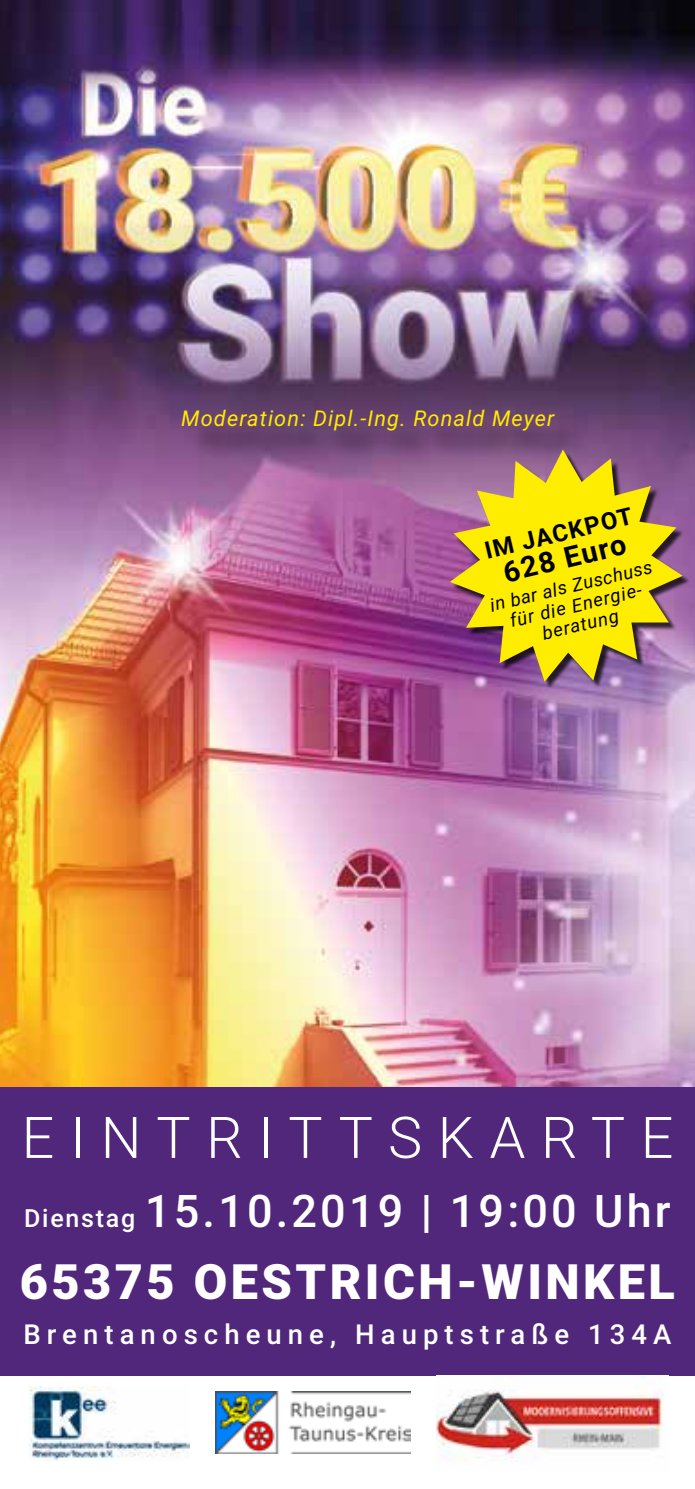
<style>
.page{position:relative;width:695px;height:1489px;background:#fff}
.page>*{position:absolute;margin:0;border:0;box-sizing:border-box;transform-origin:0 0}
.t1{font:300 57.5px "Roboto";letter-spacing:.27em;color:#fff}
.t2{font:900 48.75px "Roboto";letter-spacing:.07em;color:#fff}
.t3{font:500 45px "Roboto";letter-spacing:.07em;color:#fff}
.t4{font:700 28.75px "Roboto";color:#000}
.t5{font:500 27.5px "Roboto";letter-spacing:.22em;color:#fff}
.t6{font:700 24px "Roboto";color:#000}
.t7{font:italic 21.75px "Roboto";letter-spacing:.05em;color:#ffed00}
.t8{font:italic 18.5px/20px "Roboto";color:#000;text-align:center}
.s1{font-size:25px}
.s2{font-weight:700}
</style>
<div class="page">
<img style="left:0;top:0;width:694px;height:1086px">
<div style="left:0;top:1086px;width:694px;height:289px;background:#50277b"></div>
<div style="left:187px;top:415px;width:404px;height:52px;background:#000;opacity:.75"></div>
<div style="left:452px;top:451px;width:238px;height:238px;background:#000;opacity:.75"></div>
<svg style="left:450px;top:449px;width:232px;height:232px;background:#ceaf3b"></svg>
<img style="left:30px;top:1386px;width:159px;height:74px">
<img style="left:436px;top:1375px;width:228px;height:87px">
<img style="left:215px;top:1391px;width:196px;height:61px">
<p class="t7" style="left:181px;top:403px;width:375px">Moderation: Dipl.-Ing. Ronald Meyer</p>
<p class="t6" style="left:481px;top:534px;width:152px;rotate:-14deg">IM JACKPOT</p>
<h3 class="t4" style="left:498px;top:553px;width:127px;rotate:-14deg">628 Euro</h3>
<p class="t8" style="left:488px;top:595px;width:168px;rotate:-14deg">in bar als Zuschuss für die Energie&shy;beratung</p>
<h1 class="t1" style="left:22px;top:1097px;width:653px">EINTRITTSKARTE</h1>
<h3 class="t3" style="left:24px;top:1178px;width:648px"><span class="s1">Dienstag</span> 15.10.2019 <span class="s2">|</span> 19:00 Uhr</h3>
<h2 class="t2" style="left:20px;top:1247px;width:656px">65375 OESTRICH-WINKEL</h2>
<h3 class="t5" style="left:23px;top:1314px;width:649px">Brentanoscheune, Hauptstraße 134A</h3>
</div>
